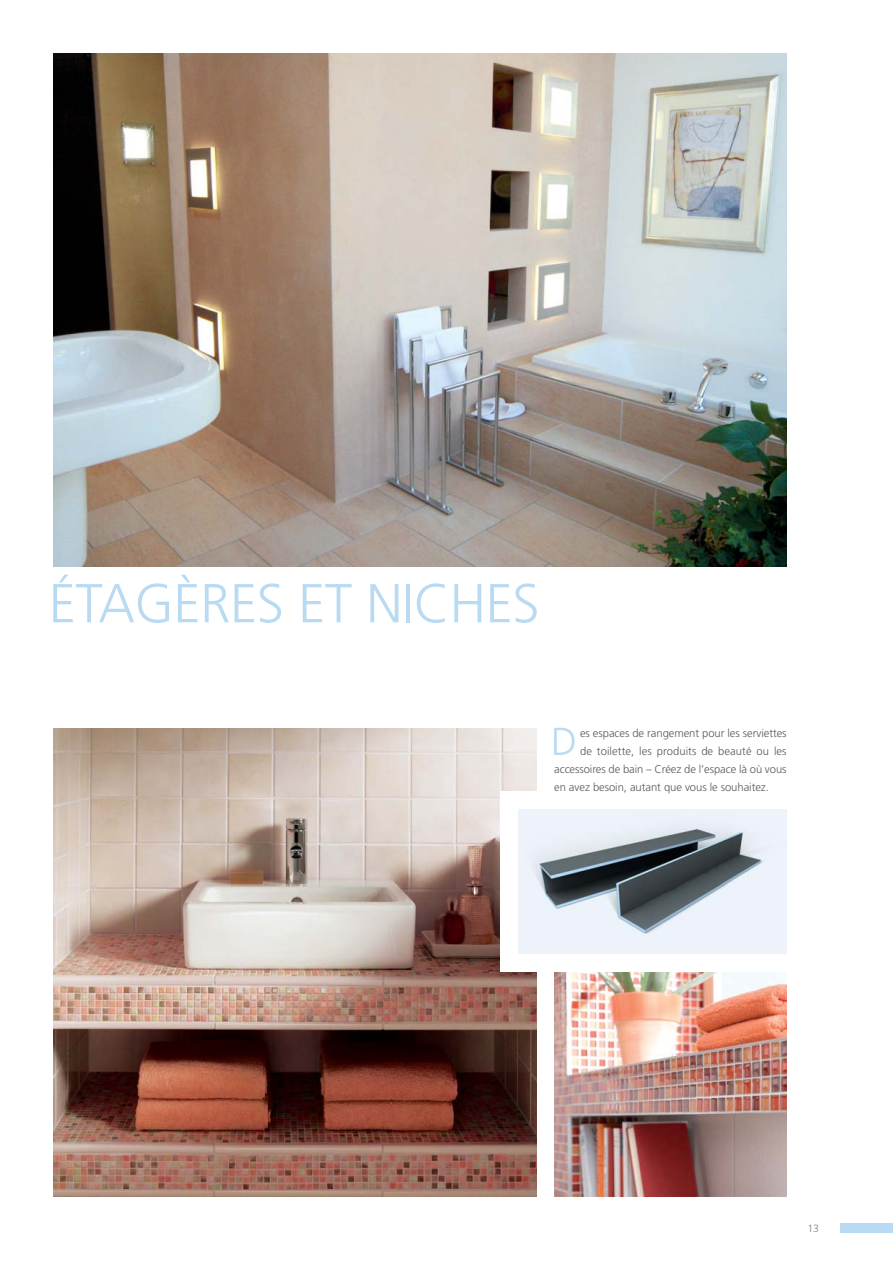
<style>
.page{position:relative;width:893px;height:1263px;background:#fff}
.page>*{position:absolute;margin:0;border:0;box-sizing:border-box;transform-origin:0 0}
.t1{font:300 54.75px "Frutiger LT Std";letter-spacing:-.01em;color:#b9daf3}
.t2{font:300 39px "Frutiger LT Std";color:#b9daf3}
.t3{font:300 11.25px "Frutiger LT Std";letter-spacing:-.005em;color:#58595b}
.t4{font:300 10.5px "Frutiger LT Std";color:#808285}
</style>
<div class="page">
<div style="left:840px;top:1223px;width:53px;height:9px;background:#b9daf3"></div>
<img style="left:53px;top:53px;width:734px;height:513px">
<img style="left:53px;top:728px;width:483px;height:468px">
<img style="left:554px;top:972px;width:233px;height:224px">
<div style="left:500px;top:791px;width:287px;height:180px;background:#fff"></div>
<img style="left:518px;top:809px;width:269px;height:144px">
<h1 class="t1" style="left:49px;top:575px;width:493px">ÉTAGÈRES ET NICHES</h1>
<h2 class="t2" style="left:551px;top:721px;width:28px">D</h2>
<p class="t3" style="left:580px;top:727px;width:208px">es espaces de rangement pour les serviettes</p>
<p class="t3" style="left:580px;top:745px;width:208px">de toilette, les produits de beauté ou les</p>
<p class="t3" style="left:554px;top:763px;width:234px">accessoires de bain – Créez de l’espace là où vous</p>
<p class="t3" style="left:554px;top:781px;width:216px">en avez besoin, autant que vous le souhaitez.</p>
<p class="t4" style="left:807px;top:1223px;width:13px">13</p>
</div>
